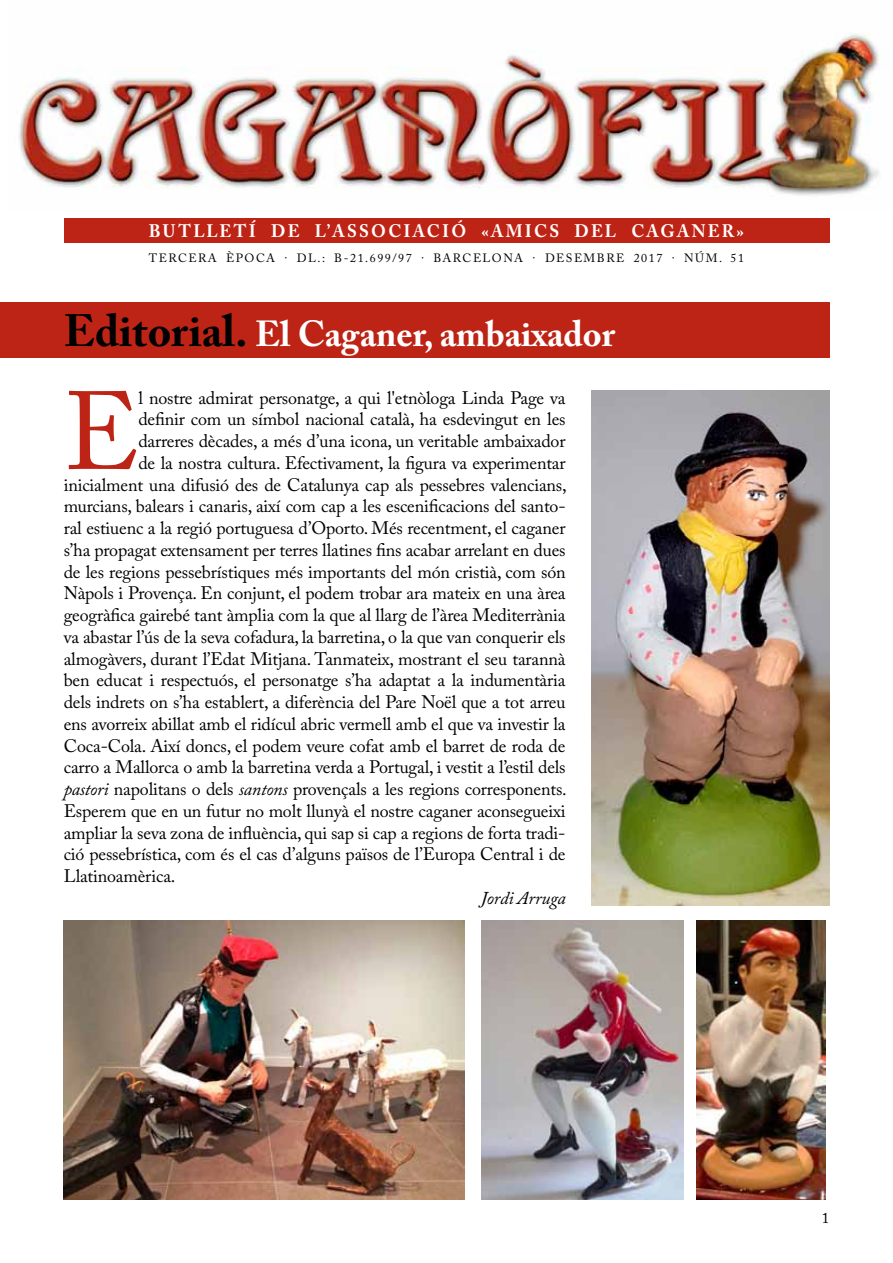
<style>
.page{position:relative;width:893px;height:1263px;background:#fff}
.page>*{position:absolute;margin:0;border:0;box-sizing:border-box;transform-origin:0 0}
.t1{font:109.8px "Adobe Caslon Pro";color:#be2416}
.t2{font:700 36px "Adobe Caslon Pro";color:#fff}
.t3{font:18px "Adobe Caslon Pro";letter-spacing:-.01em;color:#000}
.t4{font:700 18px "Adobe Caslon Pro";letter-spacing:.13em;color:#fff;scale:.95 1}
.t5{font:italic 18px "Adobe Caslon Pro";letter-spacing:-.01em;color:#000}
.t6{font:15px "Adobe Caslon Pro";color:#000}
.t7{font:12px "Adobe Caslon Pro";letter-spacing:.13em;color:#000}
.s1{font-size:45px;color:#000}
.s2{font-style:italic}
</style>
<div class="page">
<img style="left:19px;top:32px;width:862px;height:164px">
<div style="left:64px;top:219px;width:765px;height:24px;background:#be2416"></div>
<div style="left:0;top:302px;width:829px;height:55px;background:#be2416"></div>
<img style="left:591px;top:391px;width:238px;height:515px">
<img style="left:64px;top:921px;width:400px;height:278px">
<img style="left:696px;top:921px;width:130px;height:278px">
<img style="left:482px;top:921px;width:201px;height:278px">
<p class="t4" style="left:149px;top:221px;width:628px">BUTLLETÍ DE L’ASSOCIACIÓ «AMICS DEL CAGANER»</p>
<p class="t7" style="left:149px;top:251px;width:597px">TERCERA ÈPOCA · DL.: B-21.699/97 · BARCELONA · DESEMBRE 2017 · NÚM. 51</p>
<h2 class="t2" style="left:64px;top:313px;width:553px"><span class="s1">Editorial.</span> El Caganer, ambaixador</h2>
<h1 class="t1" style="left:64px;top:367px;width:77px">E</h1>
<p class="t3" style="left:138px;top:387px;width:429px">l nostre admirat personatge, a qui l'etnòloga Linda Page va</p>
<p class="t3" style="left:138px;top:409px;width:429px">definir com un símbol nacional català, ha esdevingut en les</p>
<p class="t3" style="left:138px;top:430px;width:429px">darreres dècades, a més d’una icona, un veritable ambaixador</p>
<p class="t3" style="left:138px;top:452px;width:429px">de la nostra cultura. Efectivament, la figura va experimentar</p>
<p class="t3" style="left:64px;top:474px;width:504px">inicialment una difusió des de Catalunya cap als pessebres valencians,</p>
<p class="t3" style="left:64px;top:496px;width:503px">murcians, balears i canaris, així com cap a les escenificacions del santo-</p>
<p class="t3" style="left:64px;top:517px;width:503px">ral estiuenc a la regió portuguesa d’Oporto. Més recentment, el caganer</p>
<p class="t3" style="left:64px;top:539px;width:503px">s’ha propagat extensament per terres llatines fins acabar arrelant en dues</p>
<p class="t3" style="left:64px;top:561px;width:503px">de les regions pessebrístiques més importants del món cristià, com són</p>
<p class="t3" style="left:64px;top:583px;width:503px">Nàpols i Provença. En conjunt, el podem trobar ara mateix en una àrea</p>
<p class="t3" style="left:64px;top:604px;width:503px">geogràfica gairebé tant àmplia com la que al llarg de l’àrea Mediterrània</p>
<p class="t3" style="left:64px;top:626px;width:503px">va abastar l’ús de la seva cofadura, la barretina, o la que van conquerir els</p>
<p class="t3" style="left:64px;top:648px;width:503px">almogàvers, durant l’Edat Mitjana. Tanmateix, mostrant el seu tarannà</p>
<p class="t3" style="left:64px;top:669px;width:503px">ben educat i respectuós, el personatge s’ha adaptat a la indumentària</p>
<p class="t3" style="left:64px;top:691px;width:503px">dels indrets on s’ha establert, a diferència del Pare Noël que a tot arreu</p>
<p class="t3" style="left:64px;top:713px;width:503px">ens avorreix abillat amb el ridícul abric vermell amb el que va investir la</p>
<p class="t3" style="left:64px;top:735px;width:503px">Coca-Cola. Així doncs, el podem veure cofat amb el barret de roda de</p>
<p class="t3" style="left:64px;top:756px;width:503px">carro a Mallorca o amb la barretina verda a Portugal, i vestit a l’estil dels</p>
<p class="t3" style="left:64px;top:778px;width:505px"><span class="s2">pastori</span> napolitans o dels <span class="s2">santons</span> provençals a les regions corresponents.</p>
<p class="t3" style="left:64px;top:800px;width:503px">Esperem que en un futur no molt llunyà el nostre caganer aconsegueixi</p>
<p class="t3" style="left:64px;top:822px;width:503px">ampliar la seva zona de influència, qui sap si cap a regions de forta tradi-</p>
<p class="t3" style="left:64px;top:843px;width:503px">ció pessebrística, com és el cas d’alguns països de l’Europa Central i de</p>
<p class="t3" style="left:64px;top:865px;width:113px">Llatinoamèrica.</p>
<p class="t5" style="left:481px;top:887px;width:86px">Jordi Arruga</p>
<p class="t6" style="left:822px;top:1209px;width:9px">1</p>
</div>
